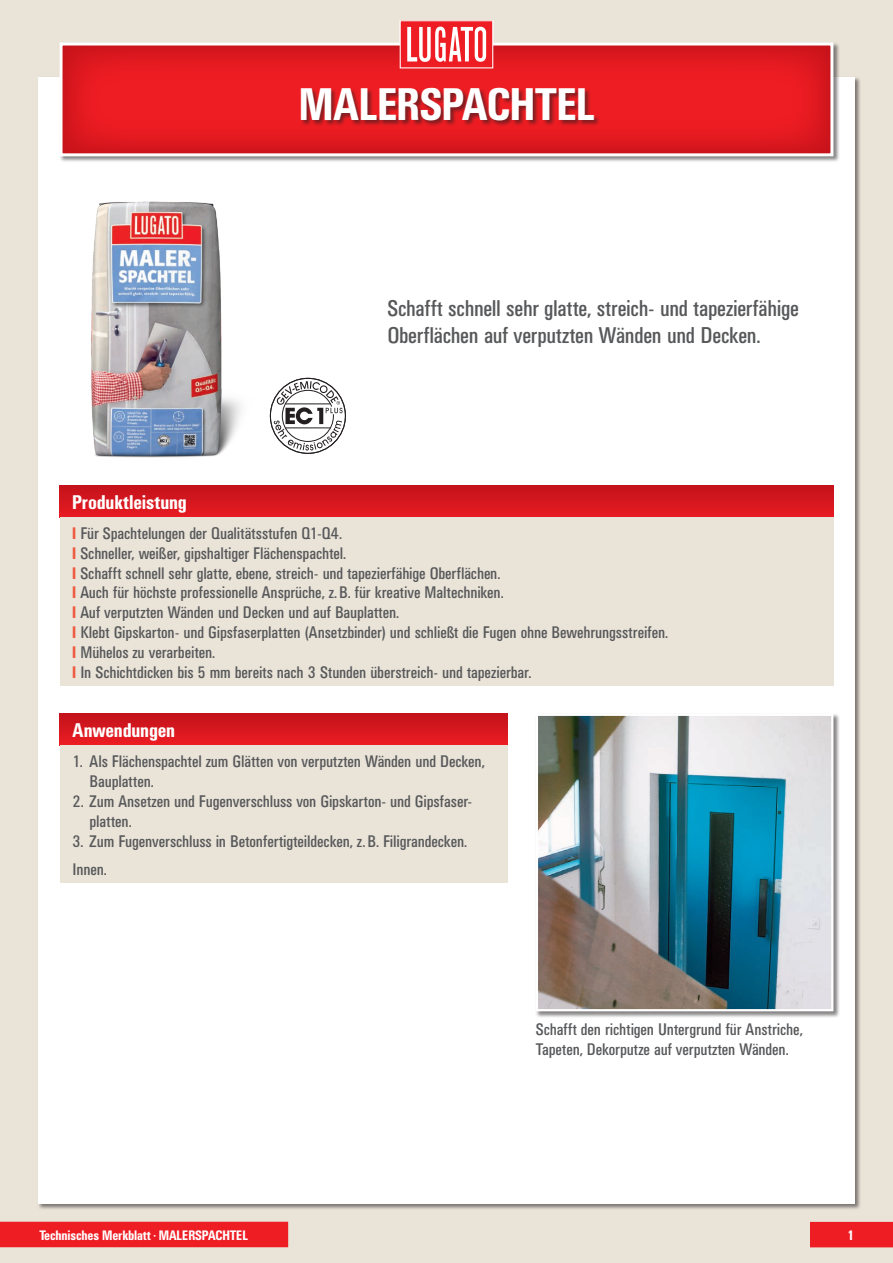
<style>
.page{position:relative;width:893px;height:1263px;background:#e9e3d8}
.page>*{position:absolute;margin:0;border:0;box-sizing:border-box;transform-origin:0 0}
.t1{font:500 condensed 45px "UN11";letter-spacing:.005em;color:#fff}
.t2{font:condensed 22.5px/27px "UN11";letter-spacing:-.005em;color:#57585a}
.t3{font:500 condensed 19.5px "UN11";letter-spacing:.005em;color:#fff}
.t4{font:condensed 16.5px/19.8px "UN11";color:#57585a}
.t5{font:500 condensed 13.5px "UN11";color:#fff}
.s1{font-weight:500;color:#f0593e}
</style>
<div class="page">
<div style="left:38px;top:77px;width:817px;height:1126px;background:#fff"></div>
<div style="left:810px;top:1222px;width:83px;height:25px;background:#ee1d23"></div>
<div style="left:0;top:1222px;width:288px;height:25px;background:#ee1d23"></div>
<img style="left:91px;top:201px;width:150px;height:257px">
<div style="left:59px;top:42px;width:781px;height:121px;background:#231f20;opacity:.55"></div>
<svg style="left:60px;top:43px;width:773px;height:113px;background:#e5272d"></svg>
<div style="left:300px;top:87px;width:301px;height:40px;background:#231f20;opacity:.55"></div>
<div style="left:400px;top:21px;width:93px;height:47px;background:#ee1d23"></div>
<div style="left:400px;top:20px;width:93px;height:48px;border:1px solid #fff"></div>
<svg style="left:407px;top:27px;width:79px;height:35px"></svg>
<div style="left:535px;top:713px;width:305px;height:305px;background:#231f20;opacity:.55"></div>
<img style="left:539px;top:717px;width:291px;height:291px">
<div style="left:536px;top:714px;width:297px;height:297px;border:2px solid #fff"></div>
<div style="left:60px;top:485px;width:773px;height:32px;background:linear-gradient(to bottom,#c3121b,#e61b22)"></div>
<div style="left:60px;top:517px;width:773px;height:169px;background:#e9e3d8"></div>
<svg style="left:60px;top:714px;width:447px;height:31px;background:#d7171e"></svg>
<div style="left:60px;top:745px;width:447px;height:138px;background:#e9e3d8"></div>
<svg style="left:270px;top:378px;width:76px;height:76px"></svg>
<h1 class="t1" style="left:299px;top:79px;width:297px">MALERSPACHTEL</h1>
<h2 class="t2" style="left:387px;top:294px;width:413px">Schafft schnell sehr glatte, streich- und tapezierfähige<br>Oberflächen auf verputzten Wänden und Decken.</h2>
<p class="t3" style="left:72px;top:491px;width:116px">Produktleistung</p>
<p class="t4" style="left:72px;top:523px;width:597px"><span class="s1">I</span> Für Spachtelungen der Qualitätsstufen Q1-Q4.<br><span class="s1">I</span> Schneller, weißer, gipshaltiger Flächenspachtel.<br><span class="s1">I</span> Schafft schnell sehr glatte, ebene, streich- und tapezierfähige Oberflächen.<br><span class="s1">I</span> Auch für höchste professionelle Ansprüche, z.B. für kreative Maltechniken.<br><span class="s1">I</span> Auf verputzten Wänden und Decken und auf Bauplatten.<br><span class="s1">I</span> Klebt Gipskarton- und Gipsfaserplatten (Ansetzbinder) und schließt die Fugen ohne Bewehrungsstreifen.<br><span class="s1">I</span> Mühelos zu verarbeiten.<br><span class="s1">I</span> In Schichtdicken bis 5 mm bereits nach 3 Stunden überstreich- und tapezierbar.</p>
<p class="t3" style="left:73px;top:719px;width:104px">Anwendungen</p>
<p class="t4" style="left:90px;top:751px;width:396px;text-indent:-17px">1. Als Flächenspachtel zum Glätten von verputzten Wänden und Decken,<br>Bauplatten.</p>
<p class="t4" style="left:90px;top:791px;width:384px;text-indent:-17px">2. Zum Ansetzen und Fugenverschluss von Gipskarton- und Gipsfaser&shy;platten.</p>
<p class="t4" style="left:73px;top:826px;width:396px;line-height:28.3px">3. Zum Fugenverschluss in Betonfertigteildecken, z.B. Filigrandecken.<br>Innen.</p>
<p class="t4" style="left:536px;top:1019px;width:268px">Schafft den richtigen Untergrund für Anstriche,<br>Tapeten, Dekorputze auf verputzten Wänden.</p>
<p class="t5" style="left:39px;top:1227px;width:210px">Technisches Merkblatt <sup>•</sup> MALERSPACHTEL</p>
<p class="t5" style="left:847px;top:1227px;width:8px">1</p>
</div>
